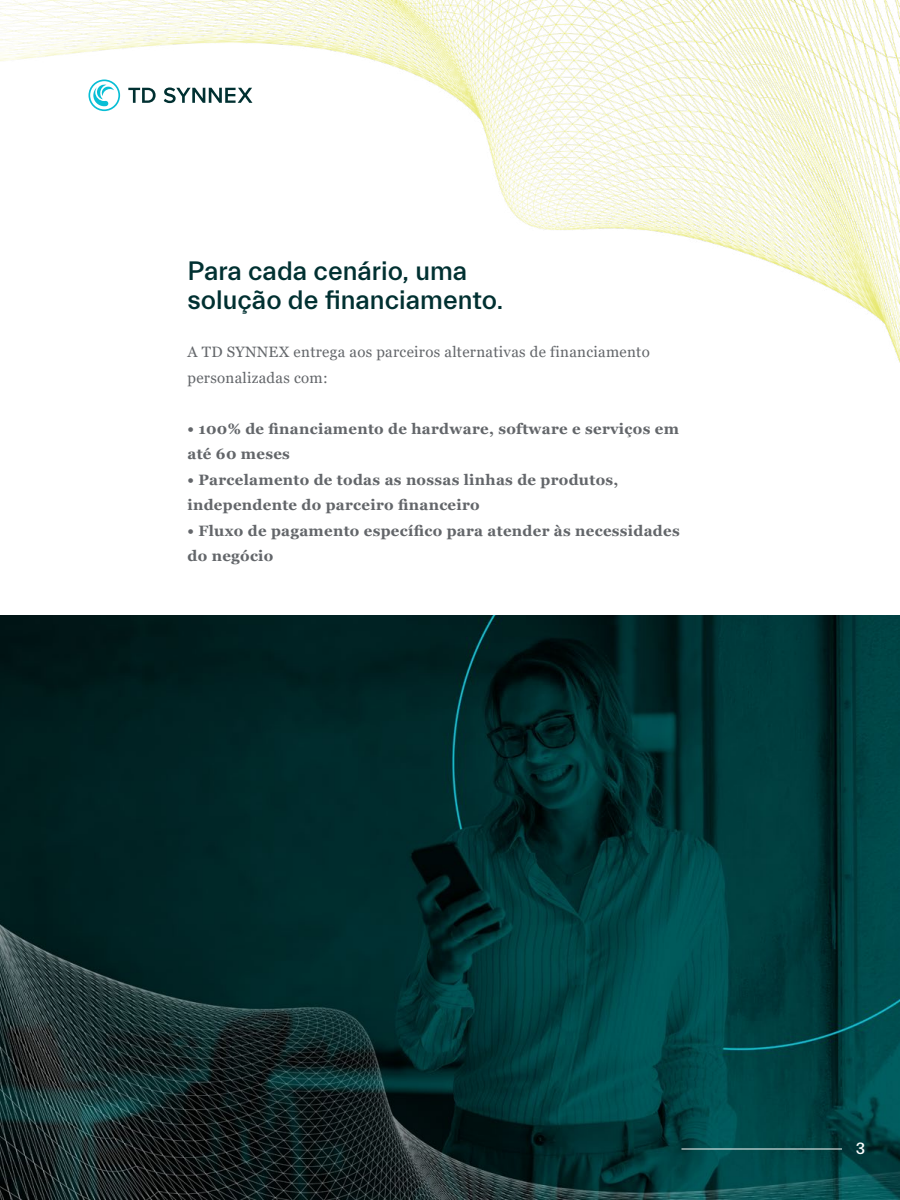
<style>
.page{position:relative;width:900px;height:1200px;background:#fff}
.page>*{position:absolute;margin:0;border:0;box-sizing:border-box;transform-origin:0 0}
.t1{font:500 27px/28.5px "Everett";color:#003031}
.t2{font:500 16.5px "Everett";color:#fff}
.t3{font:700 15px/25.5px "Georgia";letter-spacing:.02em;color:#63666a}
.t4{font:15px/25.5px "Georgia";letter-spacing:.02em;color:#63666a}
</style>
<div class="page">
<img style="left:0;top:0;width:900px;height:363px">
<img style="left:0;top:615px;width:900px;height:585px">
<svg style="left:88px;top:80px;width:32px;height:31px"></svg>
<svg style="left:128px;top:88px;width:28px;height:15px"></svg>
<svg style="left:164px;top:88px;width:88px;height:15px"></svg>
<hr style="left:681px;top:1149px;width:161px;height:1px;background:#fff">
<h1 class="t1" style="left:188px;top:257px;width:317px">Para cada cenário, uma solução de financiamento.</h1>
<p class="t4" style="left:188px;top:340px;width:464px">A TD SYNNEX entrega aos parceiros alternativas de financiamento personalizadas com:</p>
<p class="t3" style="left:188px;top:416px;width:493px">• 100% de financiamento de hardware, software e serviços em até 60 meses</p>
<p class="t3" style="left:188px;top:467px;width:432px">• Parcelamento de todas as nossas linhas de produtos, independente do parceiro financeiro</p>
<p class="t3" style="left:188px;top:518px;width:494px">• Fluxo de pagamento específico para atender às necessidades do negócio</p>
<p class="t2" style="left:856px;top:1139px;width:11px">3</p>
</div>
